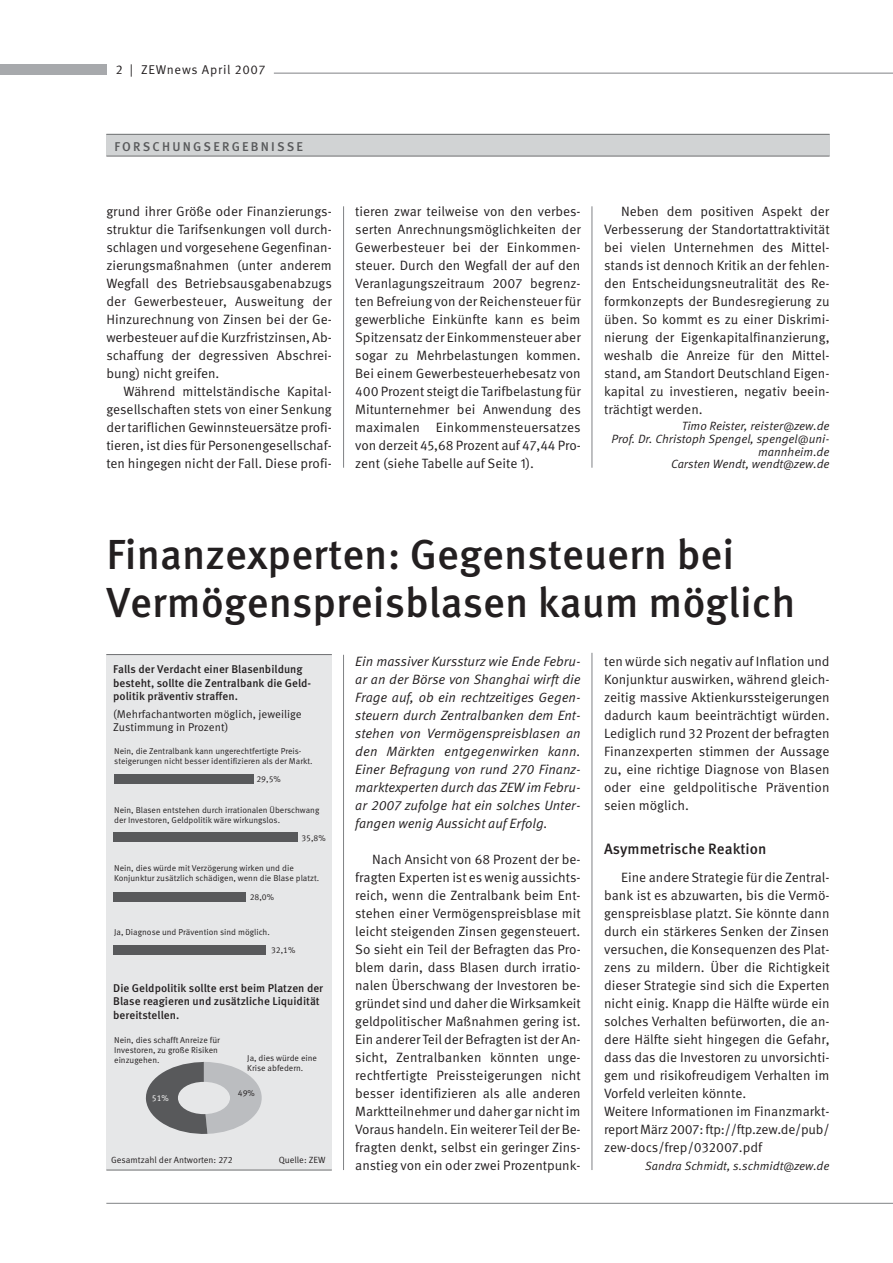
<style>
.page{position:relative;width:893px;height:1263px;background:#fff}
.page>*{position:absolute;margin:0;border:0;box-sizing:border-box;transform-origin:0 0}
.t1{font:500 42px/48px "Meta Pro";color:#231f20}
.t2{font:500 15px "Meta Pro";color:#231f20}
.t3{font:13.5px/18px "Meta Pro";color:#231f20;text-align:justify}
.t4{font:italic 13.5px/18px "Meta Pro";color:#231f20;text-align:justify}
.t5{font:500 12.75px "Meta Pro";letter-spacing:.17em;color:#58595b}
.t6{font:12.75px "Meta Pro";letter-spacing:.06em;color:#231f20}
.t7{font:italic 12px/12.8px "Meta Pro";color:#231f20;text-align:right}
.t8{font:500 11.25px/13.5px "Meta Pro";color:#231f20}
.t9{font:11.25px/13.5px "Meta Pro";color:#231f20}
.t10{font:9px "Meta Pro";color:#231f20}
.t11{font:8.55px/10.1px "Meta Pro";color:#231f20}
.t12{font:8.55px "Meta Pro";color:#fff}
</style>
<div class="page">
<div style="left:0;top:64px;width:106px;height:10px;background:#a7a9ac"></div>
<hr style="left:106px;top:1203px;width:786px;height:1px;background:#808285">
<div style="left:106px;top:135px;width:723px;height:21px;background:#d1d3d4"></div>
<hr style="left:106px;top:134px;width:723px;height:1px;background:#6d6e70">
<hr style="left:106px;top:156px;width:723px;height:1px;background:#6d6e70">
<hr style="left:274px;top:73px;width:618px;height:1px;background:#808285">
<hr style="left:591px;top:206px;width:1px;height:262px;background:#808285">
<hr style="left:343px;top:206px;width:1px;height:262px;background:#808285">
<hr style="left:343px;top:655px;width:1px;height:515px;background:#808285">
<hr style="left:591px;top:653px;width:1px;height:517px;background:#808285">
<div style="left:106px;top:654px;width:226px;height:516px;background:#e6e7e8"></div>
<svg style="left:145px;top:1062px;width:117px;height:72px"></svg>
<div style="left:178px;top:1082px;width:52px;height:32px;background:#e6e7e8;border-radius:50%"></div>
<div style="left:114px;top:775px;width:139px;height:9px;background:#58595b"></div>
<div style="left:114px;top:832px;width:184px;height:10px;background:#58595b"></div>
<div style="left:114px;top:893px;width:132px;height:9px;background:#58595b"></div>
<div style="left:114px;top:945px;width:152px;height:9px;background:#58595b"></div>
<hr style="left:106px;top:654px;width:226px;height:1px;background:#6d6e70">
<hr style="left:106px;top:1170px;width:226px;height:1px;background:#6d6e70">
<p class="t6" style="left:116px;top:65px;width:151px">2 | ZEWnews April 2007</p>
<p class="t5" style="left:114px;top:142px;width:190px">FORSCHUNGSERGEBNISSE</p>
<p class="t3" style="left:106px;top:203px;width:227px">grund ihrer Größe oder Finanzierungs&shy;struktur die Tarifsenkungen voll durch&shy;schlagen und vorgesehene Gegenfinan&shy;zierungsmaßnahmen (unter anderem Wegfall des Betriebsausgabenabzugs der Gewerbesteuer, Ausweitung der Hinzurechnung von Zinsen bei der Ge&shy;werbesteuer auf die Kurzfristzinsen, Ab&shy;schaffung der degressiven Abschrei&shy;bung) nicht greifen.</p>
<p class="t3" style="left:106px;top:383px;width:227px;text-indent:17px">Während mittelständische Kapital&shy;gesellschaften stets von einer Senkung der tariflichen Gewinnsteuersätze profi&shy;tieren, ist dies für Personengesellschaf&shy;ten hingegen nicht der Fall. Diese profi-</p>
<p class="t3" style="left:355px;top:203px;width:227px">tieren zwar teilweise von den verbes&shy;serten Anrechnungsmöglichkeiten der Gewerbesteuer bei der Einkommen&shy;steuer. Durch den Wegfall der auf den Veranlagungszeitraum 2007 begrenz&shy;ten Befreiung von der Reichensteuer für gewerbliche Einkünfte kann es beim Spitzensatz der Einkommensteuer aber sogar zu Mehrbelastungen kommen.<br>Bei einem Gewerbesteuerhebesatz von 400 Prozent steigt die Tarifbelastung für Mitunternehmer bei Anwendung des maximalen Einkommensteuersatzes von derzeit 45,68 Prozent auf 47,44 Pro&shy;zent (siehe Tabelle auf Seite 1).</p>
<p class="t3" style="left:604px;top:203px;width:227px;text-indent:17px">Neben dem positiven Aspekt der Verbesserung der Standortattraktivität bei vielen Unternehmen des Mittel&shy;stands ist dennoch Kritik an der fehlen&shy;den Entscheidungsneutralität des Re&shy;formkonzepts der Bundesregierung zu üben. So kommt es zu einer Diskrimi&shy;nierung der Eigenkapitalfinanzierung, weshalb die Anreize für den Mittel&shy;stand, am Standort Deutschland Eigen&shy;kapital zu investieren, negativ beein&shy;trächtigt werden.</p>
<p class="t7" style="left:611px;top:421px;width:220px">Timo Reister, reister@zew.de<br>Prof. Dr. Christoph Spengel, spengel@uni&shy;mannheim.de<br>Carsten Wendt, wendt@zew.de</p>
<h1 class="t1" style="left:106px;top:534px;width:690px">Finanzexperten: Gegensteuern bei<br>Vermögenspreisblasen kaum möglich</h1>
<p class="t8" style="left:113px;top:663px;width:199px">Falls der Verdacht einer Blasenbildung besteht, sollte die Zentralbank die Geld&shy;politik präventiv straffen.</p>
<p class="t9" style="left:113px;top:708px;width:190px">(Mehrfachantworten möglich, jeweilige<br>Zustimmung in Prozent)</p>
<p class="t11" style="left:114px;top:747px;width:200px">Nein, die Zentralbank kann ungerechtfertigte Preis&shy;steigerungen nicht besser identifizieren als der Markt.</p>
<p class="t11" style="left:256px;top:774px;width:26px">29,5%</p>
<p class="t11" style="left:114px;top:806px;width:207px">Nein, Blasen entstehen durch irrationalen Überschwang der Investoren, Geldpolitik wäre wirkungslos.</p>
<p class="t11" style="left:114px;top:864px;width:206px">Nein, dies würde mit Verzögerung wirken und die<br>Konjunktur zusätzlich schädigen, wenn die Blase platzt.</p>
<p class="t11" style="left:301px;top:834px;width:26px">35,8%</p>
<p class="t11" style="left:250px;top:893px;width:26px">28,0%</p>
<p class="t11" style="left:114px;top:928px;width:157px">Ja, Diagnose und Prävention sind möglich.</p>
<p class="t11" style="left:271px;top:946px;width:26px">32,1%</p>
<p class="t8" style="left:113px;top:982px;width:211px">Die Geldpolitik sollte erst beim Platzen der<br>Blase reagieren und zusätzliche Liquidität bereitstellen.</p>
<p class="t11" style="left:114px;top:1036px;width:107px">Nein, dies schafft Anreize für<br>Investoren, zu große Risiken einzugehen.</p>
<p class="t12" style="left:152px;top:1095px;width:19px">51%</p>
<p class="t11" style="left:247px;top:1054px;width:71px">Ja, dies würde eine<br>Krise abfedern.</p>
<p class="t11" style="left:238px;top:1089px;width:19px">49%</p>
<p class="t10" style="left:111px;top:1156px;width:123px">Gesamtzahl der Antworten: 272</p>
<p class="t10" style="left:279px;top:1156px;width:48px">Quelle: ZEW</p>
<p class="t4" style="left:355px;top:653px;width:227px">Ein massiver Kurssturz wie Ende Febru&shy;ar an der Börse von Shanghai wirft die Frage auf, ob ein rechtzeitiges Gegen&shy;steuern durch Zentralbanken dem Ent&shy;stehen von Vermögenspreisblasen an den Märkten entgegenwirken kann.<br>Einer Befragung von rund 270 Finanz&shy;marktexperten durch das ZEW im Febru&shy;ar 2007 zufolge hat ein solches Unter&shy;fangen wenig Aussicht auf Erfolg.</p>
<p class="t3" style="left:355px;top:851px;width:227px;text-indent:17px">Nach Ansicht von 68 Prozent der be&shy;fragten Experten ist es wenig aussichts&shy;reich, wenn die Zentralbank beim Ent&shy;stehen einer Vermögenspreisblase mit leicht steigenden Zinsen gegensteuert.<br>So sieht ein Teil der Befragten das Pro&shy;blem darin, dass Blasen durch irratio&shy;nalen Überschwang der Investoren be&shy;gründet sind und daher die Wirksamkeit geldpolitischer Maßnahmen gering ist.<br>Ein anderer Teil der Befragten ist der An&shy;sicht, Zentralbanken könnten unge&shy;rechtfertigte Preissteigerungen nicht besser identifizieren als alle anderen Marktteilnehmer und daher gar nicht im Voraus handeln. Ein weiterer Teil der Be&shy;fragten denkt, selbst ein geringer Zins&shy;anstieg von ein oder zwei Prozentpunk-</p>
<p class="t3" style="left:604px;top:653px;width:227px">ten würde sich negativ auf Inflation und Konjunktur auswirken, während gleich&shy;zeitig massive Aktienkurssteigerungen dadurch kaum beeinträchtigt würden.<br>Lediglich rund 32 Prozent der befragten Finanzexperten stimmen der Aussage zu, eine richtige Diagnose von Blasen oder eine geldpolitische Prävention seien möglich.</p>
<p class="t2" style="left:604px;top:842px;width:164px">Asymmetrische Reaktion</p>
<p class="t3" style="left:604px;top:869px;width:227px;text-align:left;text-indent:17px">Eine andere Strategie für die Zentral&shy;bank ist es abzuwarten, bis die Vermö&shy;genspreisblase platzt. Sie könnte dann durch ein stärkeres Senken der Zinsen versuchen, die Konsequenzen des Plat&shy;zens zu mildern. Über die Richtigkeit dieser Strategie sind sich die Experten nicht einig. Knapp die Hälfte würde ein solches Verhalten befürworten, die an&shy;dere Hälfte sieht hingegen die Gefahr, dass das die Investoren zu unvorsichti&shy;gem und risikofreudigem Verhalten im Vorfeld verleiten könnte.<br>Weitere Informationen im Finanzmarkt&shy;report März 2007: ftp://ftp.zew.de/pub/ zew-docs/frep/032007.pdf</p>
<p class="t7" style="left:645px;top:1161px;width:186px">Sandra Schmidt, s.schmidt@zew.de</p>
</div>
